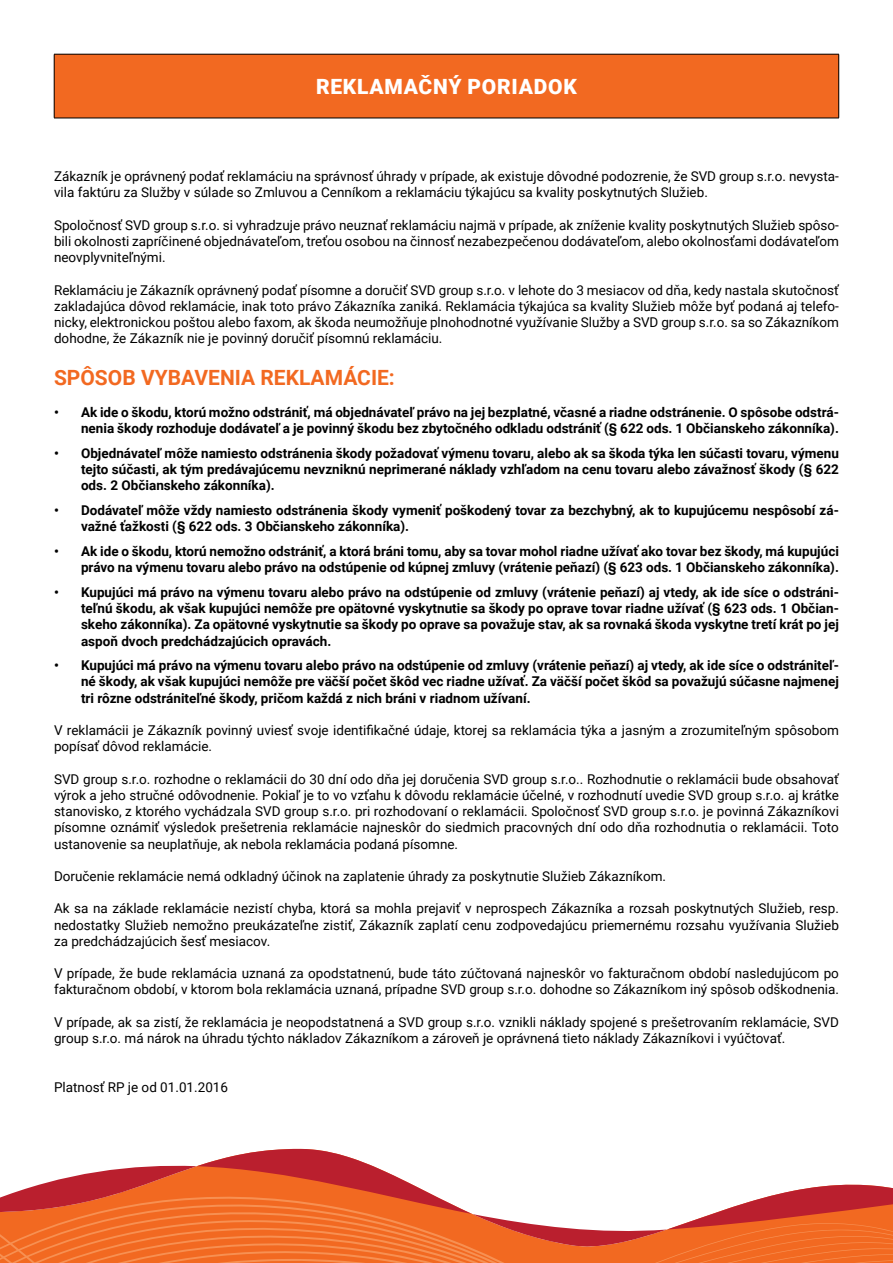
<style>
.page{position:relative;width:893px;height:1263px;background:#fff}
.page>*{position:absolute;margin:0;border:0;box-sizing:border-box;transform-origin:0 0}
.t1{font:700 21px "Roboto";color:#f26921}
.t2{font:900 21px "Roboto";letter-spacing:.035em;color:#fff}
.t3{font:13.5px/16.2px "Roboto";color:#000}
.t4{font:700 13.5px/16.2px "Roboto";color:#000;text-align:justify}
</style>
<div class="page">
<svg style="left:522px;top:1250px;width:111px;height:13px"></svg>
<svg style="left:204px;top:1148px;width:689px;height:66px"></svg>
<svg style="left:42px;top:1164px;width:625px;height:86px"></svg>
<svg style="left:0;top:1184px;width:522px;height:79px;background:#ee733a"></svg>
<svg style="left:633px;top:1214px;width:260px;height:49px;background:#ee6f34"></svg>
<div style="left:54px;top:54px;width:785px;height:64px;background:#f26921"></div>
<hr style="left:54px;top:54px;width:785px;height:1px;background:#000">
<hr style="left:54px;top:54px;width:1px;height:64px;background:#000">
<hr style="left:838px;top:54px;width:1px;height:64px;background:#000">
<hr style="left:54px;top:118px;width:785px;height:1px;background:#000">
<h1 class="t2" style="left:316px;top:72px;width:262px">REKLAMAČNÝ PORIADOK</h1>
<p class="t3" style="left:54px;top:168px;width:786px">Zákazník je oprávnený podať reklamáciu na správnosť úhrady v prípade, ak existuje dôvodné podozrenie, že SVD group s.r.o. nevysta&shy;vila faktúru za Služby v súlade so Zmluvou a Cenníkom a reklamáciu týkajúcu sa kvality poskytnutých Služieb.</p>
<p class="t3" style="left:54px;top:216px;width:786px;text-align:justify">Spoločnosť SVD group s.r.o. si vyhradzuje právo neuznať reklamáciu najmä v prípade, ak zníženie kvality poskytnutých Služieb spôso&shy;bili okolnosti zapríčinené objednávateľom, treťou osobou na činnosť nezabezpečenou dodávateľom, alebo okolnosťami dodávateľom neovplyvniteľnými.</p>
<p class="t3" style="left:54px;top:281px;width:786px;text-align:justify">Reklamáciu je Zákazník oprávnený podať písomne a doručiť SVD group s.r.o. v lehote do 3 mesiacov od dňa, kedy nastala skutočnosť zakladajúca dôvod reklamácie, inak toto právo Zákazníka zaniká. Reklamácia týkajúca sa kvality Služieb môže byť podaná aj telefo&shy;nicky, elektronickou poštou alebo faxom, ak škoda neumožňuje plnohodnotné využívanie Služby a SVD group s.r.o. sa so Zákazníkom dohodne, že Zákazník nie je povinný doručiť písomnú reklamáciu.</p>
<h1 class="t1" style="left:54px;top:362px;width:342px">SPÔSOB VYBAVENIA REKLAMÁCIE:</h1>
<p class="t4" style="left:54px;top:404px;width:786px;text-align:right">• Ak ide o škodu, ktorú možno odstrániť, má objednávateľ právo na jej bezplatné, včasné a riadne odstránenie. O spôsobe odstrá&shy;nenia škody rozhoduje dodávateľ a je povinný škodu bez zbytočného odkladu odstrániť (§ 622 ods. 1 Občianskeho zákonníka).</p>
<p class="t4" style="left:81px;top:445px;width:759px;text-indent:-27px">• Objednávateľ môže namiesto odstránenia škody požadovať výmenu tovaru, alebo ak sa škoda týka len súčasti tovaru, výmenu tejto súčasti, ak tým predávajúcemu nevzniknú neprimerané náklady vzhľadom na cenu tovaru alebo závažnosť škody (§ 622 ods. 2 Občianskeho zákonníka).</p>
<p class="t4" style="left:81px;top:502px;width:759px;text-indent:-27px">• Dodávateľ môže vždy namiesto odstránenia škody vymeniť poškodený tovar za bezchybný, ak to kupujúcemu nespôsobí zá&shy;važné ťažkosti (§ 622 ods. 3 Občianskeho zákonníka).</p>
<p class="t4" style="left:54px;top:543px;width:786px;text-align:right">• Ak ide o škodu, ktorú nemožno odstrániť, a ktorá bráni tomu, aby sa tovar mohol riadne užívať ako tovar bez škody, má kupujúci právo na výmenu tovaru alebo právo na odstúpenie od kúpnej zmluvy (vrátenie peňazí) (§ 623 ods. 1 Občianskeho zákonníka).</p>
<p class="t4" style="left:81px;top:583px;width:759px;text-indent:-27px">• Kupujúci má právo na výmenu tovaru alebo právo na odstúpenie od zmluvy (vrátenie peňazí) aj vtedy, ak ide síce o odstráni&shy;teľnú škodu, ak však kupujúci nemôže pre opätovné vyskytnutie sa škody po oprave tovar riadne užívať (§ 623 ods. 1 Občian&shy;skeho zákonníka). Za opätovné vyskytnutie sa škody po oprave sa považuje stav, ak sa rovnaká škoda vyskytne tretí krát po jej aspoň dvoch predchádzajúcich opravách.</p>
<p class="t4" style="left:81px;top:657px;width:759px;text-indent:-27px">• Kupujúci má právo na výmenu tovaru alebo právo na odstúpenie od zmluvy (vrátenie peňazí) aj vtedy, ak ide síce o odstrániteľ&shy;né škody, ak však kupujúci nemôže pre väčší počet škôd vec riadne užívať. Za väčší počet škôd sa považujú súčasne najmenej tri rôzne odstrániteľné škody, pričom každá z nich bráni v riadnom užívaní.</p>
<p class="t3" style="left:54px;top:722px;width:786px">V reklamácii je Zákazník povinný uviesť svoje identifikačné údaje, ktorej sa reklamácia týka a jasným a zrozumiteľným spôsobom popísať dôvod reklamácie.</p>
<p class="t3" style="left:54px;top:770px;width:786px;text-align:justify">SVD group s.r.o. rozhodne o reklamácii do 30 dní odo dňa jej doručenia SVD group s.r.o.. Rozhodnutie o reklamácii bude obsahovať výrok a jeho stručné odôvodnenie. Pokiaľ je to vo vzťahu k dôvodu reklamácie účelné, v rozhodnutí uvedie SVD group s.r.o. aj krátke stanovisko, z ktorého vychádzala SVD group s.r.o. pri rozhodovaní o reklamácii. Spoločnosť SVD group s.r.o. je povinná Zákazníkovi písomne oznámiť výsledok prešetrenia reklamácie najneskôr do siedmich pracovných dní odo dňa rozhodnutia o reklamácii. Toto ustanovenie sa neuplatňuje, ak nebola reklamácia podaná písomne.</p>
<p class="t3" style="left:54px;top:867px;width:614px">Doručenie reklamácie nemá odkladný účinok na zaplatenie úhrady za poskytnutie Služieb Zákazníkom.</p>
<p class="t3" style="left:54px;top:900px;width:786px;text-align:justify">Ak sa na základe reklamácie nezistí chyba, ktorá sa mohla prejaviť v neprospech Zákazníka a rozsah poskytnutých Služieb, resp. nedostatky Služieb nemožno preukázateľne zistiť, Zákazník zaplatí cenu zodpovedajúcu priemernému rozsahu využívania Služieb za predchádzajúcich šesť mesiacov.</p>
<p class="t3" style="left:54px;top:965px;width:786px">V prípade, že bude reklamácia uznaná za opodstatnenú, bude táto zúčtovaná najneskôr vo fakturačnom období nasledujúcom po fakturačnom období, v ktorom bola reklamácia uznaná, prípadne SVD group s.r.o. dohodne so Zákazníkom iný spôsob odškodnenia.</p>
<p class="t3" style="left:54px;top:1013px;width:786px">V prípade, ak sa zistí, že reklamácia je neopodstatnená a SVD group s.r.o. vznikli náklady spojené s prešetrovaním reklamácie, SVD group s.r.o. má nárok na úhradu týchto nákladov Zákazníkom a zároveň je oprávnená tieto náklady Zákazníkovi i vyúčtovať.</p>
<p class="t3" style="left:54px;top:1078px;width:176px">Platnosť RP je od 01.01.2016</p>
</div>
